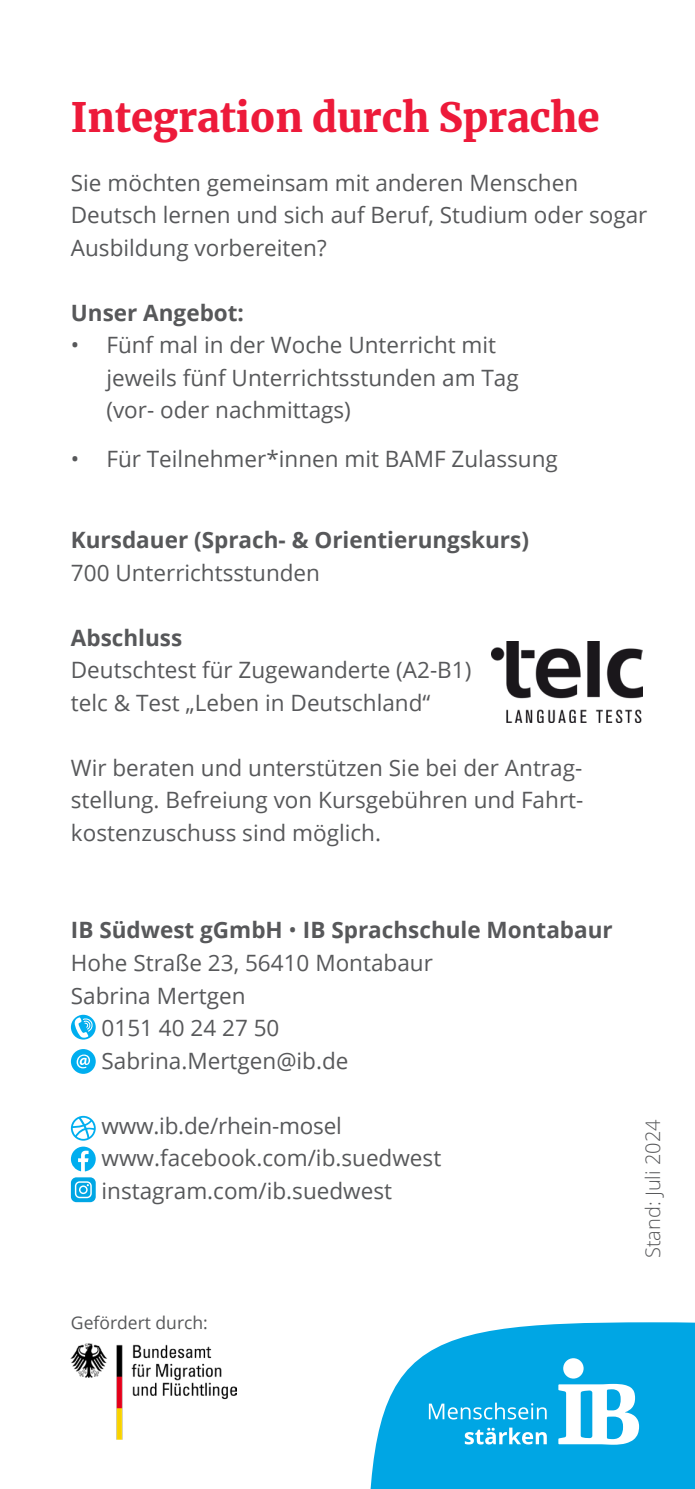
<style>
.page{position:relative;width:695px;height:1489px;background:#fff}
.page>*{position:absolute;margin:0;border:0;box-sizing:border-box;transform-origin:0 0}
.t1{font:900 40px "Merriweather";letter-spacing:-.005em;color:#ed1a3a}
.Fließtext_Regular{font:22.5px/32.5px "Open Sans";color:#57585a}
.Fließtext_Regular-2{font:700 22.5px/32.5px "Open Sans";color:#57585a}
.t2{font:300 20px "Open Sans";color:#57585a}
.Fließtext_Regular-3{font:17.5px "Open Sans";color:#57585a}
.s1{font-weight:400}
</style>
<div class="page">
<svg style="left:370px;top:1322px;width:324px;height:166px;background:#22b1e7"></svg>
<svg style="left:558px;top:1357px;width:81px;height:87px"></svg>
<svg style="left:429px;top:1402px;width:117px;height:42px;background:#36b9e9"></svg>
<svg style="left:71px;top:1014px;width:25px;height:25px"></svg>
<svg style="left:71px;top:1049px;width:25px;height:24px"></svg>
<svg style="left:71px;top:1115px;width:25px;height:25px"></svg>
<svg style="left:71px;top:1146px;width:25px;height:25px"></svg>
<div style="left:71px;top:1177px;width:25px;height:25px;background:#00a6e4;border-radius:5px"></div>
<svg style="left:75px;top:1181px;width:17px;height:17px"></svg>
<img style="left:71px;top:1343px;width:166px;height:96px">
<img style="left:491px;top:641px;width:151px;height:81px">
<h3 class="t1" style="left:71px;top:89px;width:530px">Integration durch Sprache</h3>
<p class="Fließtext_Regular" style="left:71px;top:165px;width:578px">Sie möchten gemeinsam mit anderen Menschen<br>Deutsch lernen und sich auf Beruf, Studium oder sogar<br>Ausbildung vorbereiten?</p>
<p class="Fließtext_Regular-2" style="left:71px;top:296px;width:175px">Unser Angebot:</p>
<p class="Fließtext_Regular" style="left:106px;top:328px;width:414px;text-indent:-35px">• Fünf mal in der Woche Unterricht mit jeweils fünf Unterrichtsstunden am Tag (vor- oder nachmittags)</p>
<p class="Fließtext_Regular" style="left:71px;top:442px;width:488px">• Für Teilnehmer*innen mit BAMF Zulassung</p>
<p class="Fließtext_Regular-2" style="left:71px;top:523px;width:459px">Kursdauer (Sprach- &amp; Orientierungskurs)<br><span class="s1">700 Unterrichtsstunden</span></p>
<p class="Fließtext_Regular-2" style="left:71px;top:621px;width:113px">Abschluss</p>
<p class="Fließtext_Regular" style="left:71px;top:653px;width:402px">Deutschtest für Zugewanderte (A2-B1) telc &amp; Test „Leben in Deutschland“</p>
<p class="Fließtext_Regular" style="left:71px;top:750px;width:514px;text-align:justify">Wir beraten und unterstützen Sie bei der Antrag&shy;stellung. Befreiung von Kursgebühren und Fahrt&shy;kostenzuschuss sind möglich.</p>
<p class="Fließtext_Regular-2" style="left:71px;top:913px;width:543px">IB Südwest gGmbH <span class="s1">•</span> IB Sprachschule Montabaur</p>
<p class="Fließtext_Regular" style="left:71px;top:945px;width:363px">Hohe Straße 23, 56410 Montabaur</p>
<p class="Fließtext_Regular" style="left:71px;top:978px;width:176px">Sabrina Mertgen</p>
<p class="Fließtext_Regular" style="left:102px;top:1010px;width:179px">0151 40 24 27 50</p>
<p class="Fließtext_Regular" style="left:102px;top:1043px;width:248px">Sabrina.Mertgen@ib.de</p>
<p class="Fließtext_Regular" style="left:102px;top:1108px;width:242px">www.ib.de/rhein-mosel</p>
<p class="Fließtext_Regular" style="left:102px;top:1140px;width:341px">www.facebook.com/ib.suedwest instagram.com/ib.suedwest</p>
<p class="Fließtext_Regular-3" style="left:71px;top:1310px;width:138px">Gefördert durch:</p>
<p class="t2" style="left:639px;top:1258px;width:140px;rotate:-90deg">Stand: Juli 2024</p>
</div>
